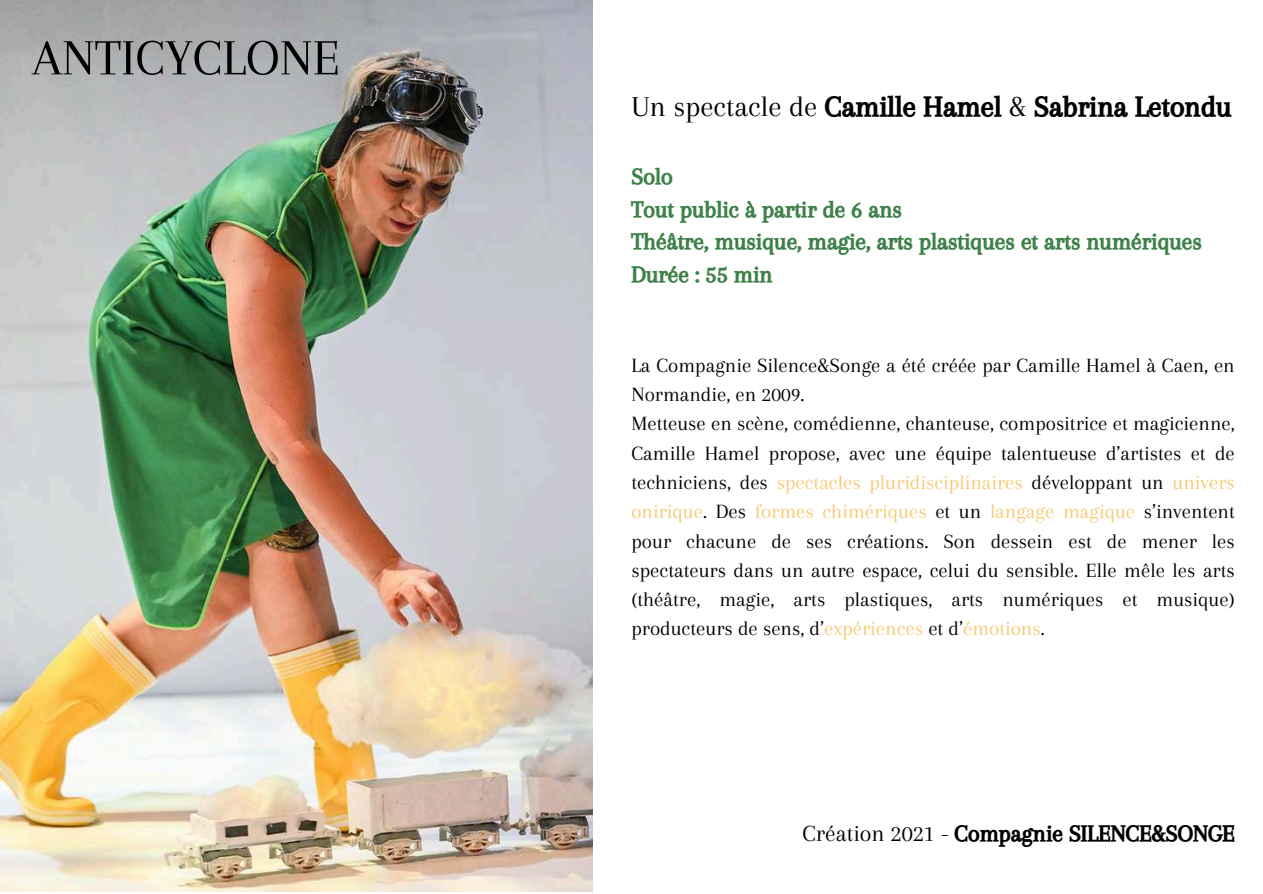
<style>
.page{position:relative;width:1263px;height:894px;background:#fff}
.page>*{position:absolute;margin:0;border:0;box-sizing:border-box;transform-origin:0 0}
.t1{font:52.5px "Arapey";color:#000}
.t2{font:30px "CA Generated";color:#000}
.t3{font:24px/32.7px "CA Generated";color:#3d8148}
.t4{font:24px "CA Generated";color:#000}
.t5{font:21px/29.2px "Arapey";color:#000}
.s1{font-family:"Arapey"}
.s2{color:#f7ca72}
</style>
<div class="page">
<img style="left:0;top:0;width:593px;height:891px">
<h1 class="t1" style="left:32px;top:29px;width:309px">ANTICYCLONE</h1>
<h2 class="t2" style="left:631px;top:90px;width:602px"><span class="s1">Un spectacle de</span> Camille Hamel <span class="s1">&amp;</span> Sabrina Letondu</h2>
<p class="t3" style="left:631px;top:160px;width:572px">Solo<br>Tout public à partir de 6 ans<br>Théâtre, musique, magie, arts plastiques et arts numériques<br>Durée : 55 min</p>
<p class="t5" style="left:631px;top:350px;width:605px">La Compagnie Silence&amp;Songe a été créée par Camille Hamel à Caen, en Normandie, en 2009.<br>Metteuse en scène, comédienne, chanteuse, compositrice et magicienne, Camille Hamel propose, avec une équipe talentueuse d’artistes et de techniciens, des <span class="s2">spectacles pluridisciplinaires</span> développant un <span class="s2">univers onirique</span>. Des <span class="s2">formes chimériques</span> et un <span class="s2">langage magique</span> s’inventent pour chacune de ses créations. Son dessein est de mener les spectateurs dans un autre espace, celui du sensible. Elle mêle les arts (théâtre, magie, arts plastiques, arts numériques et musique) producteurs de sens, d’<span class="s2">expériences</span> et d’<span class="s2">émotions</span>.</p>
<p class="t4" style="left:802px;top:819px;width:434px"><span class="s1">Création 2021 -</span> Compagnie SILENCE&amp;SONGE</p>
</div>
